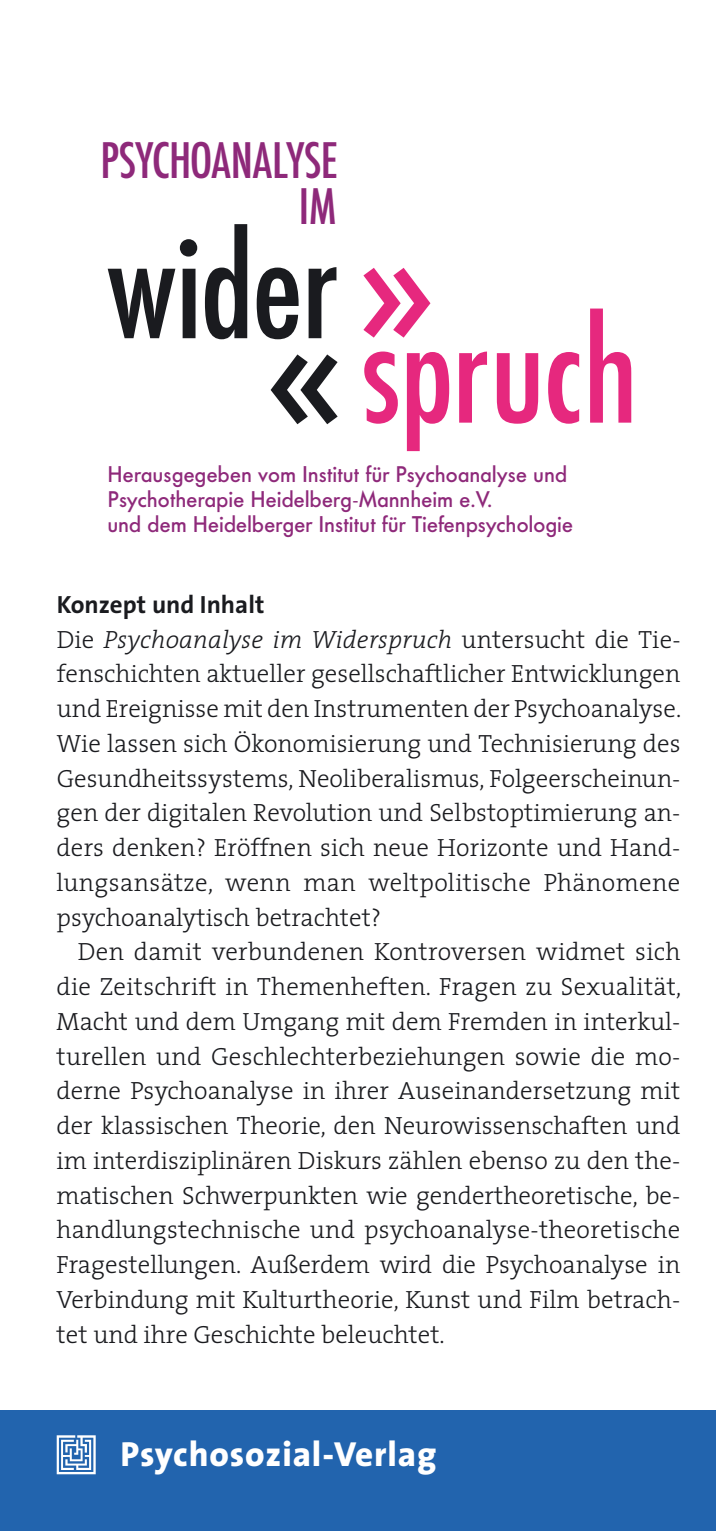
<style>
.page{position:relative;width:716px;height:1531px;background:#fff}
.page>*{position:absolute;margin:0;border:0;box-sizing:border-box;transform-origin:0 0}
.t1{font:500 condensed 137.5px "Futura";letter-spacing:-.01em;color:#e6287e}
.t2{font:500 condensed 137.5px "Futura";letter-spacing:-.015em;color:#1a1b1f}
.t3{font:500 condensed 47.5px "Futura";letter-spacing:-.015em;color:#8e297a}
.t4{font:800 35px "The Sans";letter-spacing:.025em;color:#fff}
.t5{font:300 25px/34.8px "The Serif";color:#1a1b1f;text-align:justify}
.t6{font:700 25px "The Sans";color:#1a1b1f}
.t7{font:500 22.5px/25px "Futura BQ";color:#8e297a}
.s1{font-stretch:normal;font-size:142.5px;color:#e6287e}
.s2{font-stretch:normal;font-size:142.5px;color:#1a1b1f}
.s3{font-style:italic}
</style>
<div class="page">
<div style="left:0;top:1410px;width:716px;height:121px;background:#2264ae"></div>
<svg style="left:57px;top:1435px;width:39px;height:39px"></svg>
<h2 class="t3" style="left:100px;top:138px;width:239px">PSYCHOANALYSE</h2>
<h2 class="t3" style="left:299px;top:185px;width:39px">IM</h2>
<h1 class="t2" style="left:107px;top:224px;width:332px">wider<span class="s1">»</span></h1>
<h1 class="t1" style="left:264px;top:309px;width:376px"><span class="s2">«</span>spruch</h1>
<p class="t7" style="left:108px;top:463px;width:467px">Herausgegeben vom Institut für Psychoanalyse und<br>Psychotherapie Heidelberg-Mannheim e.V.<br>und dem Heidelberger Institut für Tiefenpsychologie</p>
<p class="t6" style="left:57px;top:594px;width:209px">Konzept und Inhalt</p>
<p class="t5" style="left:57px;top:624px;width:626px">Die <span class="s3">Psychoanalyse im Widerspruch</span> untersucht die Tie&shy;fenschichten aktueller gesellschaftlicher Entwicklungen und Ereignisse mit den Instrumenten der Psychoanalyse.<br>Wie lassen sich Ökonomisierung und Technisierung des Gesundheitssystems, Neoliberalismus, Folgeerscheinun&shy;gen der digitalen Revolution und Selbstoptimierung an&shy;ders denken? Eröffnen sich neue Horizonte und Hand&shy;lungsansätze, wenn man weltpolitische Phänomene psychoanalytisch betrachtet?</p>
<p class="t5" style="left:56px;top:937px;width:626px;text-indent:21px">Den damit verbundenen Kontroversen widmet sich die Zeitschrift in Themenheften. Fragen zu Sexualität, Macht und dem Umgang mit dem Fremden in interkul&shy;turellen und Geschlechterbeziehungen sowie die mo&shy;derne Psychoanalyse in ihrer Auseinandersetzung mit der klassischen Theorie, den Neurowissenschaften und im interdisziplinären Diskurs zählen ebenso zu den the&shy;matischen Schwerpunkten wie gendertheoretische, be&shy;handlungstechnische und psychoanalyse-theoretische Fragestellungen. Außerdem wird die Psychoanalyse in Verbindung mit Kulturtheorie, Kunst und Film betrach&shy;tet und ihre Geschichte beleuchtet.</p>
<h3 class="t4" style="left:120px;top:1440px;width:318px">Psychosozial-Verlag</h3>
</div>
